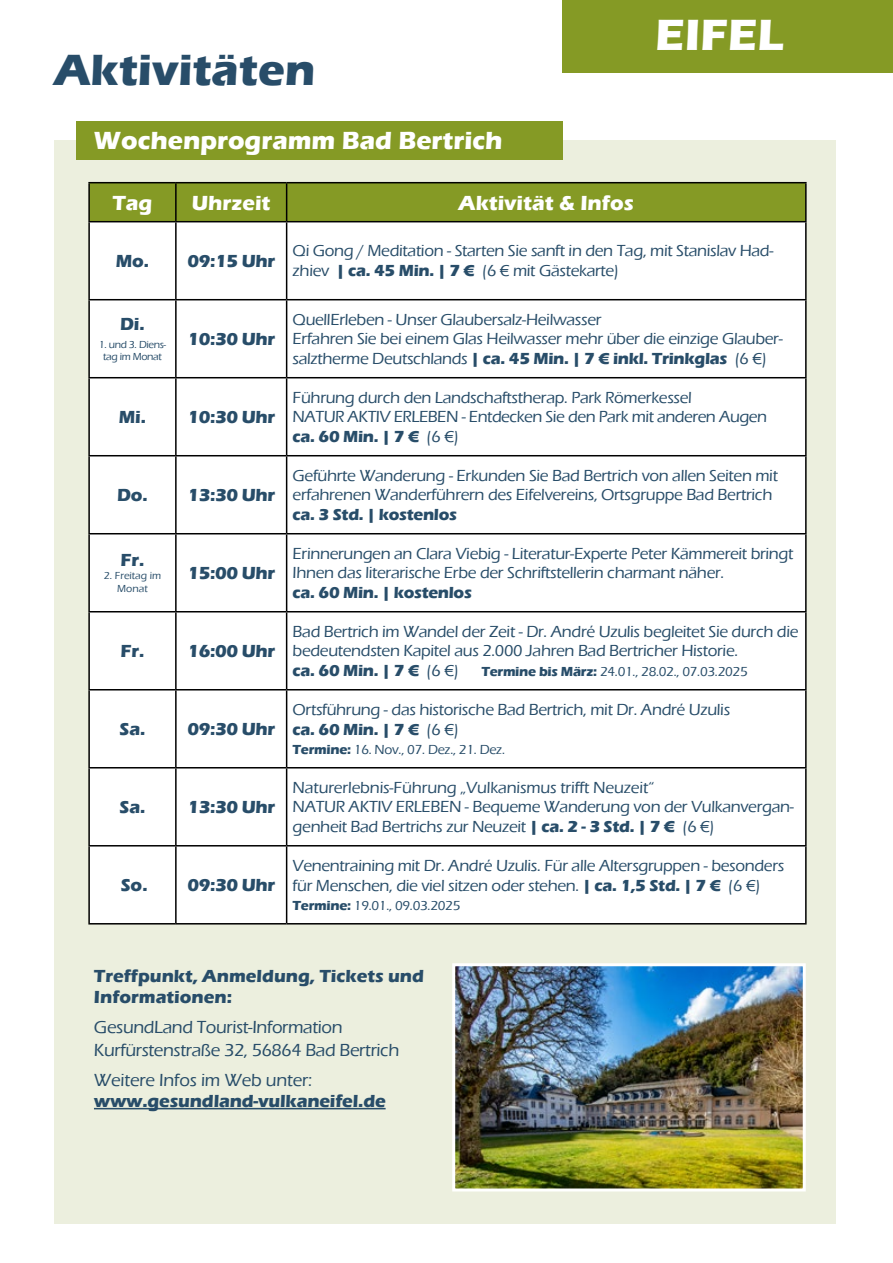
<style>
.page{position:relative;width:893px;height:1263px;background:#fff}
.page>*{position:absolute;margin:0;border:0;box-sizing:border-box;transform-origin:0 0}
.t1{font:700 45px "Eras ITC";color:#284d69}
.t2{font:700 45px "Eras ITC";color:#fff}
.t3{font:700 25.5px "Eras ITC";color:#fff}
.t4{font:700 21px "Eras ITC";color:#fff}
.t5{font:700 18px/21.6px "Eras ITC";letter-spacing:-.01em;color:#284d69}
.t6{font:500 18px/22.5px "Eras ITC";letter-spacing:-.02em;color:#284d69}
.t7{font:500 16.5px/19.8px "Eras ITC";letter-spacing:-.02em;color:#284d69}
.t8{font:700 16.5px "Eras ITC";letter-spacing:-.02em;color:#284d69}
.t9{font:500 13.5px "Eras ITC";letter-spacing:-.02em;color:#284d69}
.t10{font:500 10.5px/12.6px "Eras ITC";letter-spacing:-.03em;color:#284d69;text-align:center}
.t11{font:500 10.5px/12.6px "Eras ITC";color:#284d69;text-align:center}
.s1{font-weight:700}
</style>
<div class="page">
<div style="left:563px;top:0;width:330px;height:72px;background:#859a25"></div>
<div style="left:54px;top:140px;width:781px;height:1084px;background:#ecefde"></div>
<div style="left:76px;top:121px;width:487px;height:38px;background:#859a25"></div>
<div style="left:90px;top:183px;width:715px;height:38px;background:#859a25"></div>
<div style="left:90px;top:222px;width:715px;height:701px;background:#fff"></div>
<hr style="left:88px;top:182px;width:88px;height:1px;background:#000">
<hr style="left:88px;top:183px;width:2px;height:38px;background:#000">
<hr style="left:176px;top:182px;width:111px;height:1px;background:#000">
<hr style="left:175px;top:183px;width:2px;height:38px;background:#000">
<hr style="left:287px;top:182px;width:520px;height:1px;background:#000">
<hr style="left:286px;top:183px;width:1px;height:38px;background:#000">
<hr style="left:805px;top:183px;width:2px;height:38px;background:#000">
<hr style="left:88px;top:221px;width:88px;height:1px;background:#000">
<hr style="left:176px;top:221px;width:111px;height:1px;background:#000">
<hr style="left:287px;top:221px;width:520px;height:1px;background:#000">
<hr style="left:88px;top:222px;width:2px;height:77px;background:#000">
<hr style="left:175px;top:222px;width:2px;height:77px;background:#000">
<hr style="left:286px;top:222px;width:1px;height:77px;background:#000">
<hr style="left:805px;top:222px;width:2px;height:77px;background:#000">
<hr style="left:88px;top:299px;width:88px;height:1px;background:#000">
<hr style="left:88px;top:300px;width:2px;height:77px;background:#000">
<hr style="left:176px;top:299px;width:111px;height:1px;background:#000">
<hr style="left:175px;top:300px;width:2px;height:77px;background:#000">
<hr style="left:287px;top:299px;width:520px;height:1px;background:#000">
<hr style="left:286px;top:300px;width:1px;height:77px;background:#000">
<hr style="left:805px;top:300px;width:2px;height:77px;background:#000">
<hr style="left:88px;top:377px;width:88px;height:1px;background:#000">
<hr style="left:88px;top:378px;width:2px;height:77px;background:#000">
<hr style="left:176px;top:377px;width:111px;height:1px;background:#000">
<hr style="left:175px;top:378px;width:2px;height:77px;background:#000">
<hr style="left:287px;top:377px;width:520px;height:1px;background:#000">
<hr style="left:286px;top:378px;width:1px;height:77px;background:#000">
<hr style="left:805px;top:378px;width:2px;height:77px;background:#000">
<hr style="left:88px;top:455px;width:88px;height:1px;background:#000">
<hr style="left:88px;top:456px;width:2px;height:77px;background:#000">
<hr style="left:176px;top:455px;width:111px;height:1px;background:#000">
<hr style="left:175px;top:456px;width:2px;height:77px;background:#000">
<hr style="left:287px;top:455px;width:520px;height:1px;background:#000">
<hr style="left:286px;top:456px;width:1px;height:77px;background:#000">
<hr style="left:805px;top:456px;width:2px;height:77px;background:#000">
<hr style="left:88px;top:533px;width:88px;height:1px;background:#000">
<hr style="left:88px;top:534px;width:2px;height:77px;background:#000">
<hr style="left:176px;top:533px;width:111px;height:1px;background:#000">
<hr style="left:175px;top:534px;width:2px;height:77px;background:#000">
<hr style="left:287px;top:533px;width:520px;height:1px;background:#000">
<hr style="left:286px;top:534px;width:1px;height:77px;background:#000">
<hr style="left:805px;top:534px;width:2px;height:77px;background:#000">
<hr style="left:88px;top:611px;width:88px;height:1px;background:#000">
<hr style="left:88px;top:612px;width:2px;height:77px;background:#000">
<hr style="left:176px;top:611px;width:111px;height:1px;background:#000">
<hr style="left:175px;top:612px;width:2px;height:77px;background:#000">
<hr style="left:287px;top:611px;width:520px;height:1px;background:#000">
<hr style="left:286px;top:612px;width:1px;height:77px;background:#000">
<hr style="left:805px;top:612px;width:2px;height:77px;background:#000">
<hr style="left:88px;top:689px;width:88px;height:1px;background:#000">
<hr style="left:88px;top:690px;width:2px;height:77px;background:#000">
<hr style="left:176px;top:689px;width:111px;height:1px;background:#000">
<hr style="left:175px;top:690px;width:2px;height:77px;background:#000">
<hr style="left:287px;top:689px;width:520px;height:1px;background:#000">
<hr style="left:286px;top:690px;width:1px;height:77px;background:#000">
<hr style="left:805px;top:690px;width:2px;height:77px;background:#000">
<hr style="left:88px;top:767px;width:88px;height:1px;background:#000">
<hr style="left:88px;top:768px;width:2px;height:77px;background:#000">
<hr style="left:176px;top:767px;width:111px;height:1px;background:#000">
<hr style="left:175px;top:768px;width:2px;height:77px;background:#000">
<hr style="left:287px;top:767px;width:520px;height:1px;background:#000">
<hr style="left:286px;top:768px;width:1px;height:77px;background:#000">
<hr style="left:805px;top:768px;width:2px;height:77px;background:#000">
<hr style="left:88px;top:845px;width:88px;height:1px;background:#000">
<hr style="left:88px;top:846px;width:2px;height:77px;background:#000">
<hr style="left:176px;top:845px;width:111px;height:1px;background:#000">
<hr style="left:175px;top:846px;width:2px;height:77px;background:#000">
<hr style="left:287px;top:845px;width:520px;height:1px;background:#000">
<hr style="left:286px;top:846px;width:1px;height:77px;background:#000">
<hr style="left:805px;top:846px;width:2px;height:77px;background:#000">
<hr style="left:88px;top:923px;width:88px;height:1px;background:#000">
<hr style="left:176px;top:923px;width:111px;height:1px;background:#000">
<hr style="left:287px;top:923px;width:520px;height:1px;background:#000">
<hr style="left:94px;top:1108px;width:292px;height:1px;background:#284d69">
<img style="left:456px;top:967px;width:346px;height:220px">
<div style="left:452px;top:963px;width:354px;height:228px;border:3px solid #fff"></div>
<h1 class="t1" style="left:54px;top:44px;width:263px">Aktivitäten</h1>
<h2 class="t3" style="left:93px;top:125px;width:411px">Wochenprogramm Bad Bertrich</h2>
<p class="t4" style="left:113px;top:190px;width:41px">Tag</p>
<p class="t4" style="left:192px;top:190px;width:80px">Uhrzeit</p>
<p class="t4" style="left:459px;top:190px;width:177px">Aktivität &amp; Infos</p>
<h1 class="t2" style="left:655px;top:9px;width:130px">EIFEL</h1>
<p class="t5" style="left:116px;top:250px;width:161px">Mo. 09:15 Uhr</p>
<p class="t7" style="left:293px;top:241px;width:482px">Qi Gong / Meditation - Starten Sie sanft in den Tag, mit Stanislav Had&shy;zhiev <span class="s1">| ca. 45 Min. | 7 €</span> (6 € mit Gästekarte)</p>
<p class="t5" style="left:120px;top:313px;width:26px">Di.</p>
<p class="t10" style="left:99px;top:338px;width:69px">1. und 3. Diens&shy;tag im Monat</p>
<p class="t7" style="left:293px;top:309px;width:492px">QuellErleben - Unser Glaubersalz-Heilwasser<br>Erfahren Sie bei einem Glas Heilwasser mehr über die einzige Glauber&shy;salztherme Deutschlands <span class="s1">| ca. 45 Min. | 7 € inkl. Trinkglas</span> (6 €)</p>
<p class="t5" style="left:187px;top:328px;width:89px">10:30 Uhr</p>
<p class="t5" style="left:119px;top:406px;width:158px">Mi. 10:30 Uhr</p>
<p class="t5" style="left:117px;top:484px;width:160px">Do. 13:30 Uhr</p>
<p class="t5" style="left:120px;top:550px;width:26px">Fr.</p>
<p class="t11" style="left:104px;top:569px;width:59px">2. Freitag im<br>Monat</p>
<p class="t5" style="left:187px;top:562px;width:89px">15:00 Uhr</p>
<p class="t5" style="left:120px;top:640px;width:156px">Fr. 16:00 Uhr</p>
<p class="t5" style="left:119px;top:718px;width:157px">Sa. 09:30 Uhr</p>
<p class="t5" style="left:119px;top:796px;width:157px">Sa. 13:30 Uhr</p>
<p class="t5" style="left:121px;top:874px;width:156px">So. 09:30 Uhr</p>
<p class="t7" style="left:293px;top:387px;width:476px">Führung durch den Landschaftstherap. Park Römerkessel<br>NATUR AKTIV ERLEBEN - Entdecken Sie den Park mit anderen Augen <span class="s1">ca. 60 Min. | 7 €</span> (6 €)</p>
<p class="t7" style="left:293px;top:465px;width:487px">Geführte Wanderung - Erkunden Sie Bad Bertrich von allen Seiten mit erfahrenen Wanderführern des Eifelvereins, Ortsgruppe Bad Bertrich</p>
<p class="t8" style="left:293px;top:505px;width:166px">ca. 3 Std. | kostenlos</p>
<p class="t7" style="left:293px;top:543px;width:502px">Erinnerungen an Clara Viebig - Literatur-Experte Peter Kämmereit bringt<br>Ihnen das literarische Erbe der Schriftstellerin charmant näher.</p>
<p class="t8" style="left:293px;top:583px;width:181px">ca. 60 Min. | kostenlos</p>
<p class="t7" style="left:293px;top:622px;width:507px">Bad Bertrich im Wandel der Zeit - Dr. André Uzulis begleitet Sie durch die bedeutendsten Kapitel aus 2.000 Jahren Bad Bertricher Historie.<br><span class="s1">ca. 60 Min. | 7 €</span> (6 €)</p>
<p class="t9" style="left:481px;top:664px;width:268px"><span class="s1">Termine bis März:</span> 24.01., 28.02., 07.03.2025</p>
<p class="t7" style="left:293px;top:699px;width:439px">Ortsführung - das historische Bad Bertrich, mit Dr. André Uzulis <span class="s1">ca. 60 Min. | 7 €</span> (6 €)</p>
<p class="t9" style="left:293px;top:742px;width:214px"><span class="s1">Termine:</span> 16. Nov., 07. Dez., 21. Dez.</p>
<p class="t7" style="left:293px;top:777px;width:503px">Naturerlebnis-Führung „Vulkanismus trifft Neuzeit“<br>NATUR AKTIV ERLEBEN - Bequeme Wanderung von der Vulkanvergan&shy;genheit Bad Bertrichs zur Neuzeit <span class="s1">| ca. 2 - 3 Std. | 7 €</span> (6 €)</p>
<p class="t7" style="left:293px;top:855px;width:493px">Venentraining mit Dr. André Uzulis. Für alle Altersgruppen - besonders für Menschen, die viel sitzen oder stehen. <span class="s1">| ca. 1,5 Std. | 7 €</span> (6 €)</p>
<p class="t9" style="left:293px;top:898px;width:169px"><span class="s1">Termine:</span> 19.01., 09.03.2025</p>
<p class="t5" style="left:94px;top:965px;width:332px">Treffpunkt, Anmeldung, Tickets und<br>Informationen:</p>
<p class="t6" style="left:94px;top:1016px;width:307px">GesundLand Tourist-Information<br>Kurfürstenstraße 32, 56864 Bad Bertrich</p>
<p class="t6" style="left:94px;top:1069px;width:220px">Weitere Infos im Web unter:</p>
<p class="t5" style="left:94px;top:1090px;width:293px">www.gesundland-vulkaneifel.de</p>
</div>
